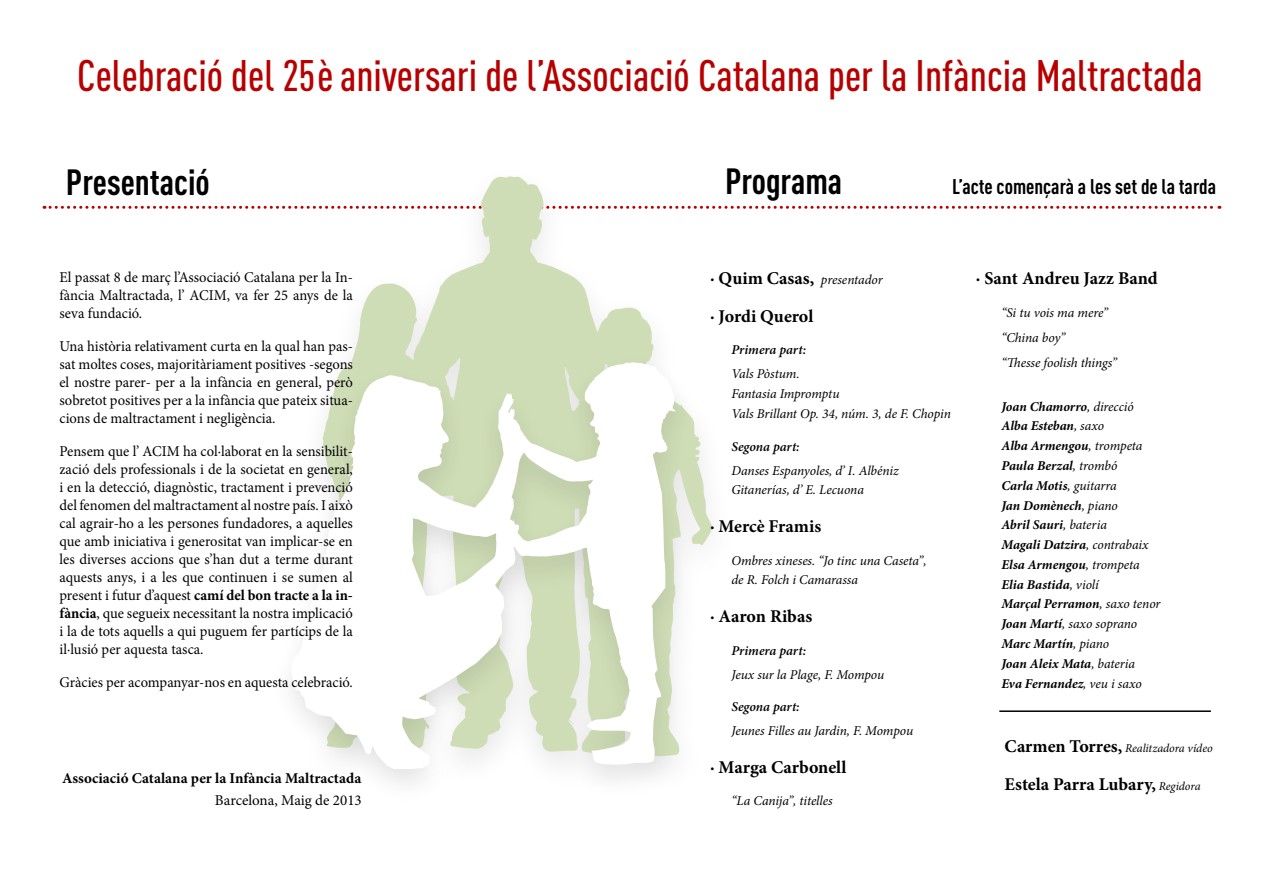
<style>
.page{position:relative;width:1263px;height:893px;background:#fff}
.page>*{position:absolute;margin:0;border:0;box-sizing:border-box;transform-origin:0 0}
.t1{font:500 43.5px "DIN Cond";color:#b70100}
.t2{font:700 36px "DIN Cond";color:#000}
.t3{font:700 21px "DIN Cond";color:#000}
.t4{font:700 18px/37.7px "Minion Pro";color:#000}
.t5{font:15px/18px "Minion Pro";color:#000;text-align:justify}
.t6{font:700 15px "Minion Pro";color:#000}
.t7{font:italic 700 13.5px/19.8px "Minion Pro";letter-spacing:-.005em;color:#000}
.t8{font:italic 13.5px/19.8px "Minion Pro";letter-spacing:-.01em;color:#000}
.t9{font:italic 600 13.5px "Minion Pro";color:#000}
.t10{font:italic 12px "Minion Pro";letter-spacing:-.005em;color:#000}
.s1{font-weight:700}
.s2{font-weight:400;font-style:italic;font-size:13.5px}
.s3{font-weight:400}
.s4{font-weight:700;font-style:normal;font-size:18px}
.s5{font-weight:400;font-style:italic;font-size:12px}
</style>
<div class="page">
<svg style="left:44px;top:206px;width:1176px;height:3px"></svg>
<div style="left:295px;top:162px;width:443px;height:635px;background:#fff"></div>
<svg style="left:325px;top:176px;width:388px;height:369px"></svg>
<div style="left:268px;top:352px;width:429px;height:453px;background:#000;opacity:.1"></div>
<svg style="left:289px;top:362px;width:387px;height:407px"></svg>
<hr style="left:999px;top:710px;width:212px;height:2px;background:#000">
<h1 class="t1" style="left:77px;top:49px;width:1127px">Celebració del 25è aniversari de l’Associació Catalana per la Infància Maltractada</h1>
<h2 class="t2" style="left:66px;top:160px;width:145px">Presentació</h2>
<p class="t5" style="left:60px;top:268px;width:295px">El passat 8 de març l’Associació Catalana per la In&shy;fància Maltractada, l’ ACIM, va fer 25 anys de la seva fundació.</p>
<p class="t5" style="left:60px;top:337px;width:295px">Una història relativament curta en la qual han pas&shy;sat moltes coses, majoritàriament positives -segons el nostre parer- per a la infància en general, però sobretot positives per a la infància que pateix situa&shy;cions de maltractament i negligència.</p>
<p class="t5" style="left:60px;top:442px;width:295px">Pensem que l’ ACIM ha col·laborat en la sensibilit&shy;zació dels professionals i de la societat en general, i en la detecció, diagnòstic, tractament i prevenció del fenomen del maltractament al nostre país. I això cal agrair-ho a les persones fundadores, a aquelles que amb iniciativa i generositat van implicar-se en les diverses accions que s’han dut a terme durant aquests anys, i a les que continuen i se sumen al present i futur d’aquest <span class="s1">camí del bon tracte a la in&shy;fància</span>, que segueix necessitant la nostra implicació i la de tots aquells a qui puguem fer partícips de la il·lusió per aquesta tasca.</p>
<p class="t5" style="left:60px;top:673px;width:295px">Gràcies per acompanyar-nos en aquesta celebració.</p>
<p class="t6" style="left:62px;top:767px;width:301px">Associació Catalana per la Infància Maltractada</p>
<p class="t5" style="left:215px;top:791px;width:148px">Barcelona, Maig de 2013</p>
<h2 class="t2" style="left:725px;top:160px;width:119px">Programa</h2>
<h3 class="t3" style="left:952px;top:174px;width:265px">L’acte començarà a les set de la tarda</h3>
<p class="t4" style="left:710px;top:259px;width:174px">· Quim Casas, <span class="s2">presentador </span>· Jordi Querol</p>
<p class="t9" style="left:731px;top:341px;width:76px">Primera part:</p>
<p class="t8" style="left:731px;top:364px;width:221px">Vals Pòstum.<br>Fantasia Impromptu<br>Vals Brillant Op. 34, núm. 3, de F. Chopin</p>
<p class="t9" style="left:731px;top:437px;width:70px">Segona part:</p>
<p class="t8" style="left:731px;top:460px;width:169px">Danses Espanyoles, d’ I. Albéniz<br>Gitanerías, d’ E. Lecuona</p>
<p class="t4" style="left:710px;top:507px;width:113px">· Mercè Framis</p>
<p class="t8" style="left:731px;top:550px;width:197px">Ombres xineses. “Jo tinc una Caseta”, de R. Folch i Camarassa</p>
<p class="t4" style="left:710px;top:597px;width:104px">· Aaron Ribas</p>
<p class="t9" style="left:731px;top:641px;width:76px">Primera part:</p>
<p class="t8" style="left:731px;top:664px;width:154px">Jeux sur la Plage, F. Mompou</p>
<p class="t9" style="left:731px;top:697px;width:70px">Segona part:</p>
<p class="t8" style="left:731px;top:721px;width:183px">Jeunes Filles au Jardin, F. Mompou</p>
<p class="t4" style="left:710px;top:748px;width:138px">· Marga Carbonell</p>
<p class="t8" style="left:731px;top:791px;width:103px">“La Canija”, titelles</p>
<p class="t4" style="left:976px;top:259px;width:183px">· Sant Andreu Jazz Band</p>
<p class="t8" style="left:1001px;top:301px;width:117px;line-height:24.8px">“Si tu vois ma mere” “China boy”<br>“Thesse foolish things”</p>
<p class="t7" style="left:1001px;top:396px;width:161px">Joan Chamorro<span class="s3">, direcció<br></span>Alba Esteban<span class="s3">, saxo<br></span>Alba Armengou<span class="s3">, trompeta<br></span>Paula Berzal<span class="s3">, trombó<br></span>Carla Motis<span class="s3">, guitarra<br></span>Jan Domènech<span class="s3">, piano<br></span>Abril Sauri<span class="s3">, bateria<br></span>Magali Datzira<span class="s3">, contrabaix<br></span>Elsa Armengou<span class="s3">, trompeta<br></span>Elia Bastida<span class="s3">, violí<br></span>Marçal Perramon<span class="s3">, saxo tenor<br></span>Joan Martí<span class="s3">, saxo soprano<br></span>Marc Martín<span class="s3">, piano<br></span>Joan Aleix Mata<span class="s3">, bateria<br></span>Eva Fernandez<span class="s3">, veu i saxo</span></p>
<p class="t10" style="left:1005px;top:740px;width:210px"><span class="s4">Carmen Torres,</span> Realitzadora vídeo</p>
<p class="t4" style="left:1005px;top:765px;width:197px">Estela Parra Lubary, <span class="s5">Regidora</span></p>
</div>
